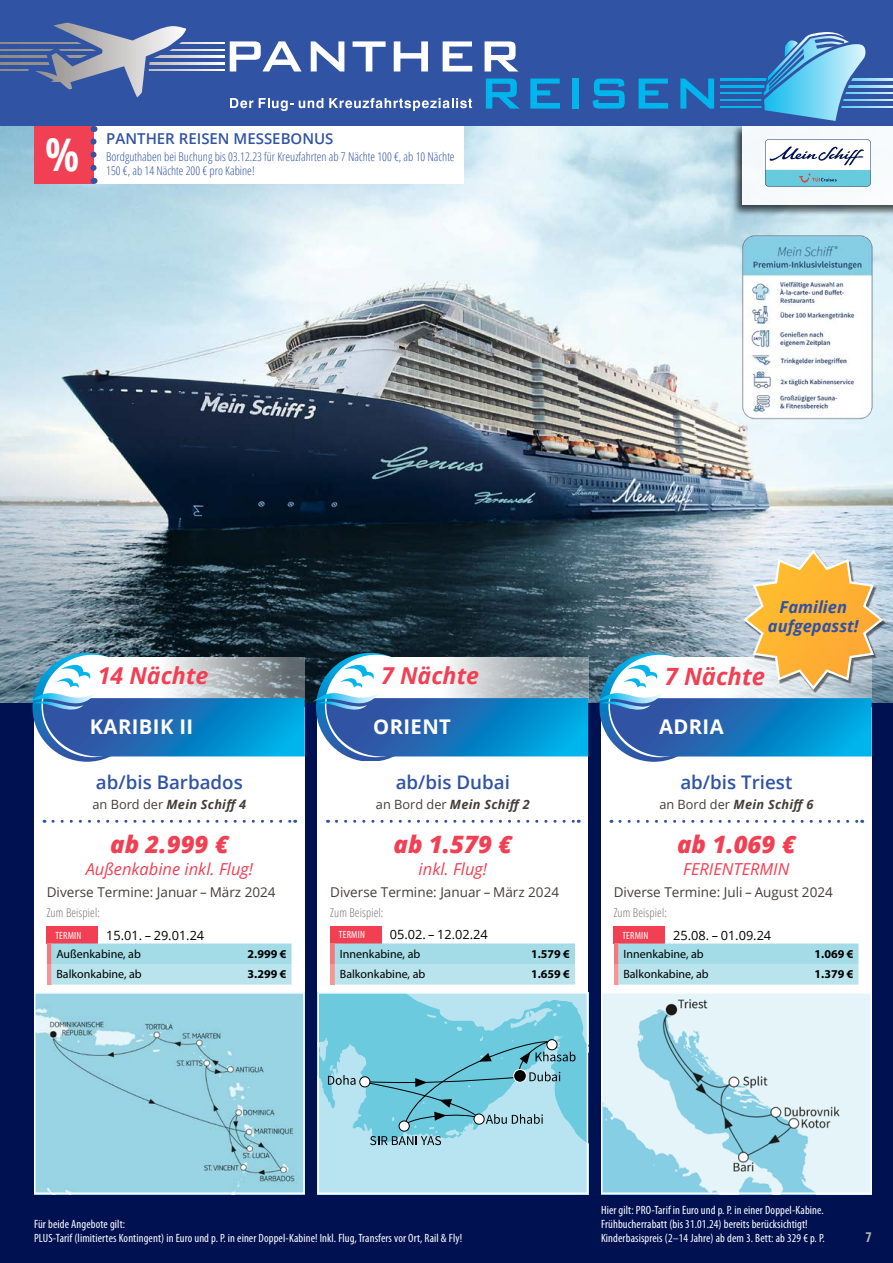
<style>
.page{position:relative;width:893px;height:1263px;background:#001152}
.page>*{position:absolute;margin:0;border:0;box-sizing:border-box;transform-origin:0 0}
.t1{font:700 45px "Open Sans Condensed";color:#fff}
.t2{font:italic 800 24px "Open Sans";color:#f14053}
.t3{font:italic 700 23.85px "Open Sans";color:#f14053}
.t4{font:italic 700 23.25px "Open Sans";color:#f14053}
.t5{font:700 20.25px "Open Sans";letter-spacing:.02em;color:#fff}
.t6{font:600 18.75px "Open Sans";color:#3053a4}
.t7{font:italic 16.5px "Open Sans";color:#f14053}
.t8{font:italic 700 16.5px/18.8px "Open Sans";color:#3053a4;text-align:center}
.t9{font:600 15px "Open Sans";color:#3053a4}
.t10{font:13.5px "Open Sans";color:#443d38}
.t11{font:700 13.5px "Open Sans Condensed";color:#b8b6b5}
.t12{font:italic 700 12.75px "Open Sans";letter-spacing:.02em;color:#443d38}
.t13{font:12.75px "Open Sans";color:#000}
.t14{font:condensed 12px/14.2px "Myriad Pro";letter-spacing:.01em;color:#fff}
.t15{font:300 12px/14.2px "Open Sans Condensed";color:#3053a4}
.t16{font:12px "Myriad Pro";color:#000}
.t17{font:300 12px "Open Sans Condensed";letter-spacing:.01em;color:#787370}
.t18{font:700 12px "Myriad Pro";color:#000}
.t19{font:condensed 10.5px "Myriad Pro";letter-spacing:.02em;color:#fff}
.s1{font-weight:400;font-style:normal}
</style>
<div class="page">
<img style="left:0;top:126px;width:893px;height:576px">
<img style="left:741px;top:234px;width:133px;height:186px">
<svg style="left:320px;top:995px;width:265px;height:196px;background:#9cdae9"></svg>
<div style="left:360px;top:1077px;width:10px;height:10px;background:#fff;border-radius:50%"></div>
<div style="left:359px;top:1076px;width:11px;height:11px;border:1px solid #000;border-radius:50%"></div>
<div style="left:546px;top:1039px;width:11px;height:11px;border:1px solid #000;border-radius:50%"></div>
<svg style="left:365px;top:1040px;width:210px;height:105px;background:#7bc4d4"></svg>
<div style="left:514px;top:1069px;width:12px;height:13px;background:#000;border-radius:50%"></div>
<div style="left:513px;top:1069px;width:14px;height:14px;border:1px solid #fff;border-radius:50%"></div>
<svg style="left:328px;top:1075px;width:27px;height:10px"></svg>
<div style="left:317px;top:992px;width:271px;height:202px;border:2px solid #fff"></div>
<img style="left:37px;top:995px;width:265px;height:196px">
<div style="left:34px;top:992px;width:271px;height:202px;border:2px solid #fff"></div>
<img style="left:604px;top:995px;width:265px;height:196px">
<div style="left:601px;top:992px;width:271px;height:202px;border:2px solid #fff"></div>
<div style="left:601px;top:762px;width:271px;height:230px;background:#fff"></div>
<svg style="left:620px;top:820px;width:243px;height:3px"></svg>
<div style="left:614px;top:927px;width:51px;height:17px;background:#f14053"></div>
<hr style="left:614px;top:943px;width:4px;height:21px;background:#f6787c">
<hr style="left:614px;top:964px;width:4px;height:20px;background:#f99594">
<svg style="left:618px;top:943px;width:240px;height:41px;background:#afdfe9"></svg>
<div style="left:34px;top:762px;width:271px;height:230px;background:#fff"></div>
<svg style="left:53px;top:820px;width:243px;height:3px"></svg>
<div style="left:47px;top:927px;width:51px;height:17px;background:#f14053"></div>
<hr style="left:47px;top:943px;width:4px;height:21px;background:#f6787c">
<hr style="left:47px;top:964px;width:4px;height:20px;background:#f99594">
<svg style="left:51px;top:943px;width:241px;height:41px;background:#afdfe9"></svg>
<svg style="left:34px;top:756px;width:271px;height:6px"></svg>
<svg style="left:109px;top:657px;width:196px;height:1px"></svg>
<svg style="left:33px;top:653px;width:108px;height:109px"></svg>
<svg style="left:29px;top:658px;width:276px;height:98px;background:#609cc6"></svg>
<svg style="left:317px;top:756px;width:271px;height:6px"></svg>
<svg style="left:392px;top:657px;width:196px;height:1px"></svg>
<svg style="left:316px;top:653px;width:109px;height:109px"></svg>
<svg style="left:312px;top:658px;width:276px;height:98px;background:#5f9bc5"></svg>
<svg style="left:601px;top:756px;width:271px;height:6px;background:#d8e5f2"></svg>
<svg style="left:596px;top:548px;width:289px;height:208px;background:#92a7a9"></svg>
<div style="left:34px;top:126px;width:60px;height:58px;background:#f14053"></div>
<div style="left:94px;top:126px;width:369px;height:58px;background:#fff"></div>
<svg style="left:91px;top:126px;width:6px;height:42px"></svg>
<div style="left:317px;top:762px;width:271px;height:230px;background:#fff"></div>
<svg style="left:336px;top:820px;width:243px;height:3px"></svg>
<div style="left:330px;top:926px;width:51px;height:18px;background:#f14053"></div>
<div style="left:330px;top:943px;width:5px;height:21px;background:#f6787c"></div>
<div style="left:330px;top:964px;width:5px;height:20px;background:#f99594"></div>
<svg style="left:335px;top:943px;width:240px;height:41px;background:#afdfe9"></svg>
<div style="left:731px;top:123px;width:162px;height:93px;background:#000;opacity:.75"></div>
<div style="left:743px;top:125px;width:150px;height:80px;background:#f7fafc"></div>
<svg style="left:765px;top:139px;width:106px;height:48px"></svg>
<div style="left:0;top:0;width:893px;height:126px;background:#3053a4"></div>
<svg style="left:230px;top:98px;width:23px;height:10px"></svg>
<svg style="left:259px;top:98px;width:34px;height:13px"></svg>
<svg style="left:299px;top:98px;width:24px;height:10px"></svg>
<svg style="left:329px;top:98px;width:143px;height:13px"></svg>
<svg style="left:1px;top:42px;width:224px;height:1px"></svg>
<svg style="left:1px;top:49px;width:224px;height:1px"></svg>
<svg style="left:1px;top:56px;width:224px;height:1px"></svg>
<svg style="left:1px;top:63px;width:224px;height:1px"></svg>
<svg style="left:1px;top:70px;width:224px;height:1px"></svg>
<svg style="left:720px;top:79px;width:173px;height:1px"></svg>
<svg style="left:720px;top:86px;width:173px;height:1px"></svg>
<svg style="left:720px;top:93px;width:173px;height:1px"></svg>
<svg style="left:720px;top:100px;width:173px;height:1px"></svg>
<svg style="left:720px;top:106px;width:173px;height:2px"></svg>
<svg style="left:486px;top:79px;width:34px;height:30px"></svg>
<svg style="left:530px;top:79px;width:30px;height:30px"></svg>
<div style="left:572px;top:79px;width:7px;height:30px;background:#00b5ec"></div>
<svg style="left:593px;top:79px;width:32px;height:30px"></svg>
<svg style="left:638px;top:79px;width:30px;height:30px"></svg>
<svg style="left:680px;top:79px;width:34px;height:30px"></svg>
<svg style="left:230px;top:41px;width:72px;height:31px"></svg>
<svg style="left:311px;top:41px;width:33px;height:31px"></svg>
<svg style="left:353px;top:41px;width:33px;height:31px"></svg>
<svg style="left:394px;top:41px;width:34px;height:31px"></svg>
<svg style="left:443px;top:41px;width:29px;height:31px"></svg>
<svg style="left:485px;top:41px;width:34px;height:31px"></svg>
<svg style="left:28px;top:22px;width:163px;height:76px"></svg>
<svg style="left:761px;top:32px;width:108px;height:89px"></svg>
<h1 class="t1" style="left:45px;top:123px;width:36px">%</h1>
<p class="t9" style="left:106px;top:128px;width:229px">PANTHER REISEN MESSEBONUS</p>
<p class="t15" style="left:106px;top:149px;width:350px">Bordguthaben bei Buchung bis 03.12.23 für Kreuzfahrten ab 7 Nächte 100 €, ab 10 Nächte<br>150 €, ab 14 Nächte 200 € pro Kabine!</p>
<h3 class="t8" style="left:768px;top:598px;width:92px">Familien aufgepasst!</h3>
<h3 class="t4" style="left:98px;top:660px;width:112px">14 Nächte</h3>
<h3 class="t4" style="left:381px;top:660px;width:99px">7 Nächte</h3>
<h3 class="t3" style="left:665px;top:659px;width:102px">7 Nächte</h3>
<h3 class="t5" style="left:90px;top:712px;width:105px">KARIBIK II</h3>
<h3 class="t5" style="left:373px;top:712px;width:79px">ORIENT</h3>
<h3 class="t5" style="left:659px;top:712px;width:66px">ADRIA</h3>
<h3 class="t6" style="left:96px;top:769px;width:148px">ab/bis Barbados</h3>
<p class="t12" style="left:92px;top:795px;width:155px"><span class="s1">an Bord der</span> Mein Schiff 4</p>
<h2 class="t2" style="left:110px;top:826px;width:120px">ab 2.999 €</h2>
<h3 class="t7" style="left:86px;top:858px;width:169px">Außenkabine inkl. Flug!</h3>
<p class="t10" style="left:47px;top:883px;width:230px">Diverse Termine: Januar – März 2024</p>
<p class="t17" style="left:47px;top:904px;width:55px">Zum Beispiel:</p>
<p class="t19" style="left:55px;top:929px;width:28px">TERMIN</p>
<p class="t13" style="left:106px;top:926px;width:99px">15.01. – 29.01.24</p>
<p class="t16" style="left:56px;top:946px;width:86px">Außenkabine, ab</p>
<p class="t18" style="left:248px;top:946px;width:40px">2.999 €</p>
<p class="t16" style="left:56px;top:967px;width:87px">Balkonkabine, ab</p>
<p class="t18" style="left:248px;top:966px;width:40px">3.299 €</p>
<h3 class="t6" style="left:396px;top:769px;width:116px">ab/bis Dubai</h3>
<p class="t12" style="left:376px;top:795px;width:155px"><span class="s1">an Bord der</span> Mein Schiff 2</p>
<h2 class="t2" style="left:394px;top:826px;width:120px">ab 1.579 €</h2>
<h3 class="t7" style="left:419px;top:858px;width:70px">inkl. Flug!</h3>
<p class="t10" style="left:330px;top:883px;width:230px">Diverse Termine: Januar – März 2024</p>
<p class="t17" style="left:330px;top:904px;width:55px">Zum Beispiel:</p>
<p class="t19" style="left:339px;top:929px;width:28px">TERMIN</p>
<p class="t13" style="left:390px;top:926px;width:99px">05.02. – 12.02.24</p>
<p class="t16" style="left:340px;top:946px;width:82px">Innenkabine, ab</p>
<p class="t18" style="left:531px;top:946px;width:40px">1.579 €</p>
<p class="t16" style="left:340px;top:967px;width:87px">Balkonkabine, ab</p>
<p class="t18" style="left:531px;top:966px;width:40px">1.659 €</p>
<h3 class="t6" style="left:680px;top:769px;width:114px">ab/bis Triest</h3>
<p class="t12" style="left:659px;top:795px;width:156px"><span class="s1">an Bord der</span> Mein Schiff 6</p>
<h2 class="t2" style="left:677px;top:826px;width:120px">ab 1.069 €</h2>
<h3 class="t7" style="left:683px;top:858px;width:108px">FERIENTERMIN</h3>
<p class="t10" style="left:614px;top:883px;width:221px">Diverse Termine: Juli – August 2024</p>
<p class="t17" style="left:614px;top:904px;width:55px">Zum Beispiel:</p>
<p class="t19" style="left:622px;top:929px;width:28px">TERMIN</p>
<p class="t13" style="left:673px;top:926px;width:99px">25.08. – 01.09.24</p>
<p class="t16" style="left:623px;top:946px;width:82px">Innenkabine, ab</p>
<p class="t18" style="left:814px;top:946px;width:40px">1.069 €</p>
<p class="t16" style="left:623px;top:967px;width:87px">Balkonkabine, ab</p>
<p class="t18" style="left:814px;top:966px;width:40px">1.379 €</p>
<p class="t14" style="left:34px;top:1217px;width:430px">Für beide Angebote gilt:<br>PLUS-Tarif (limitiertes Kontingent) in Euro und p. P. in einer Doppel-Kabine! Inkl. Flug, Transfers vor Ort, Rail &amp; Fly!</p>
<p class="t14" style="left:601px;top:1202px;width:225px">Hier gilt: PRO-Tarif in Euro und p. P. in einer Doppel-Kabine.<br>Frühbucherrabatt (bis 31.01.24) bereits berücksichtigt!<br>Kinderbasispreis (2–14 Jahre) ab dem 3. Bett: ab 329 € p. P.</p>
<p class="t11" style="left:865px;top:1228px;width:8px">7</p>
</div>
